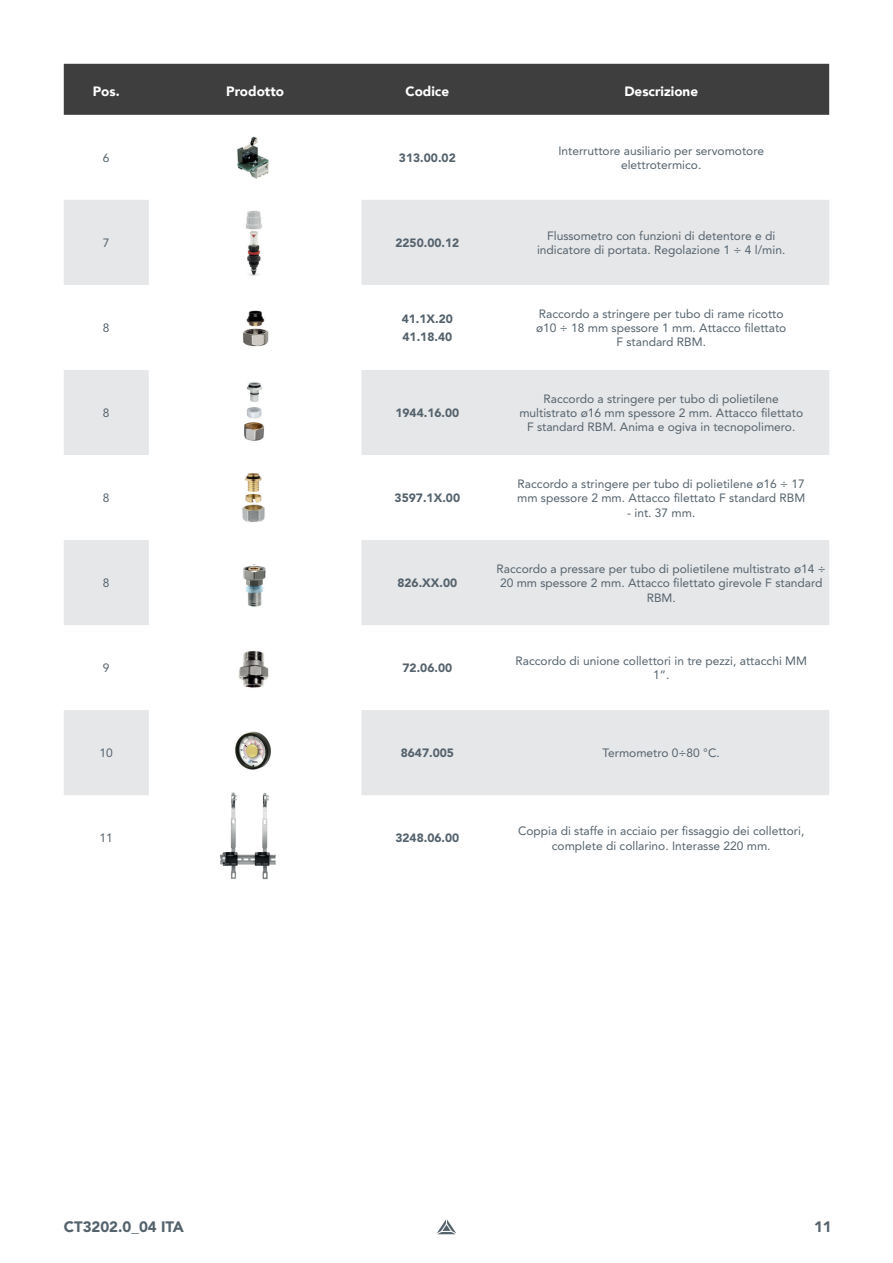
<style>
.page{position:relative;width:893px;height:1263px;background:#fff}
.page>*{position:absolute;margin:0;border:0;box-sizing:border-box;transform-origin:0 0}
.t1{font:900 15px "Avenir LT Pro";color:#54626c}
.t2{font:900 13.5px "Avenir";color:#fff}
.t3{font:12px/14.4px "Avenir LT Pro";color:#54626c;text-align:center}
.t4{font:900 12px/18.6px "Avenir LT Pro";color:#54626c}
</style>
<div class="page">
<svg style="left:437px;top:1219px;width:19px;height:15px"></svg>
<div style="left:64px;top:64px;width:765px;height:51px;background:#3e3e3f"></div>
<svg style="left:64px;top:200px;width:765px;height:595px"></svg>
<img style="left:237px;top:136px;width:32px;height:43px">
<img style="left:230px;top:210px;width:48px;height:66px">
<img style="left:230px;top:311px;width:48px;height:39px">
<img style="left:230px;top:382px;width:48px;height:65px">
<img style="left:242px;top:473px;width:24px;height:49px">
<img style="left:233px;top:565px;width:41px;height:42px">
<img style="left:230px;top:648px;width:48px;height:43px">
<img style="left:230px;top:732px;width:48px;height:37px">
<img style="left:219px;top:790px;width:60px;height:90px">
<p class="t2" style="left:93px;top:80px;width:28px">Pos.</p>
<p class="t2" style="left:226px;top:80px;width:59px">Prodotto</p>
<p class="t2" style="left:405px;top:80px;width:45px">Codice</p>
<p class="t2" style="left:624px;top:80px;width:75px">Descrizione</p>
<p class="t3" style="left:103px;top:150px;width:8px">6</p>
<p class="t4" style="left:399px;top:148px;width:58px">313.00.02</p>
<p class="t3" style="left:558px;top:143px;width:207px">Interruttore ausiliario per servomotore elettrotermico.</p>
<p class="t3" style="left:103px;top:235px;width:8px">7</p>
<p class="t4" style="left:395px;top:233px;width:65px">2250.00.12</p>
<p class="t3" style="left:537px;top:228px;width:250px">Flussometro con funzioni di detentore e di indicatore di portata. Regolazione 1 ÷ 4 l/min.</p>
<p class="t3" style="left:103px;top:320px;width:8px">8</p>
<p class="t4" style="left:402px;top:309px;width:53px">41.1X.20<br>41.18.40</p>
<p class="t3" style="left:536px;top:306px;width:252px">Raccordo a stringere per tubo di rame ricotto ø10 ÷ 18 mm spessore 1 mm. Attacco filettato<br>F standard RBM.</p>
<p class="t3" style="left:103px;top:406px;width:8px">8</p>
<p class="t4" style="left:395px;top:404px;width:65px">1944.16.00</p>
<p class="t3" style="left:103px;top:491px;width:8px">8</p>
<p class="t4" style="left:395px;top:489px;width:67px">3597.1X.00</p>
<p class="t3" style="left:103px;top:576px;width:8px">8</p>
<p class="t4" style="left:397px;top:574px;width:61px">826.XX.00</p>
<p class="t3" style="left:519px;top:391px;width:285px">Raccordo a stringere per tubo di polietilene multistrato ø16 mm spessore 2 mm. Attacco filettato<br>F standard RBM. Anima e ogiva in tecnopolimero.</p>
<p class="t3" style="left:517px;top:476px;width:290px;text-align:left">Raccordo a stringere per tubo di polietilene ø16 ÷ 17 mm spessore 2 mm. Attacco filettato F standard RBM</p>
<p class="t3" style="left:627px;top:505px;width:70px">- int. 37 mm.</p>
<p class="t3" style="left:497px;top:561px;width:331px">Raccordo a pressare per tubo di polietilene multistrato ø14 ÷<br>20 mm spessore 2 mm. Attacco filettato girevole F standard<br>RBM.</p>
<p class="t3" style="left:103px;top:661px;width:8px">9</p>
<p class="t4" style="left:402px;top:659px;width:51px">72.06.00</p>
<p class="t3" style="left:515px;top:653px;width:293px">Raccordo di unione collettori in tre pezzi, attacchi MM<br>1”.</p>
<p class="t3" style="left:100px;top:746px;width:15px">10</p>
<p class="t4" style="left:401px;top:744px;width:55px">8647.005</p>
<p class="t3" style="left:603px;top:746px;width:119px">Termometro 0÷80 °C.</p>
<p class="t3" style="left:100px;top:831px;width:15px">11</p>
<p class="t4" style="left:395px;top:829px;width:65px">3248.06.00</p>
<p class="t3" style="left:518px;top:824px;width:288px">Coppia di staffe in acciaio per fissaggio dei collettori, complete di collarino. Interasse 220 mm.</p>
<p class="t1" style="left:64px;top:1218px;width:122px">CT3202.0_04 ITA</p>
<p class="t1" style="left:814px;top:1218px;width:19px">11</p>
</div>
